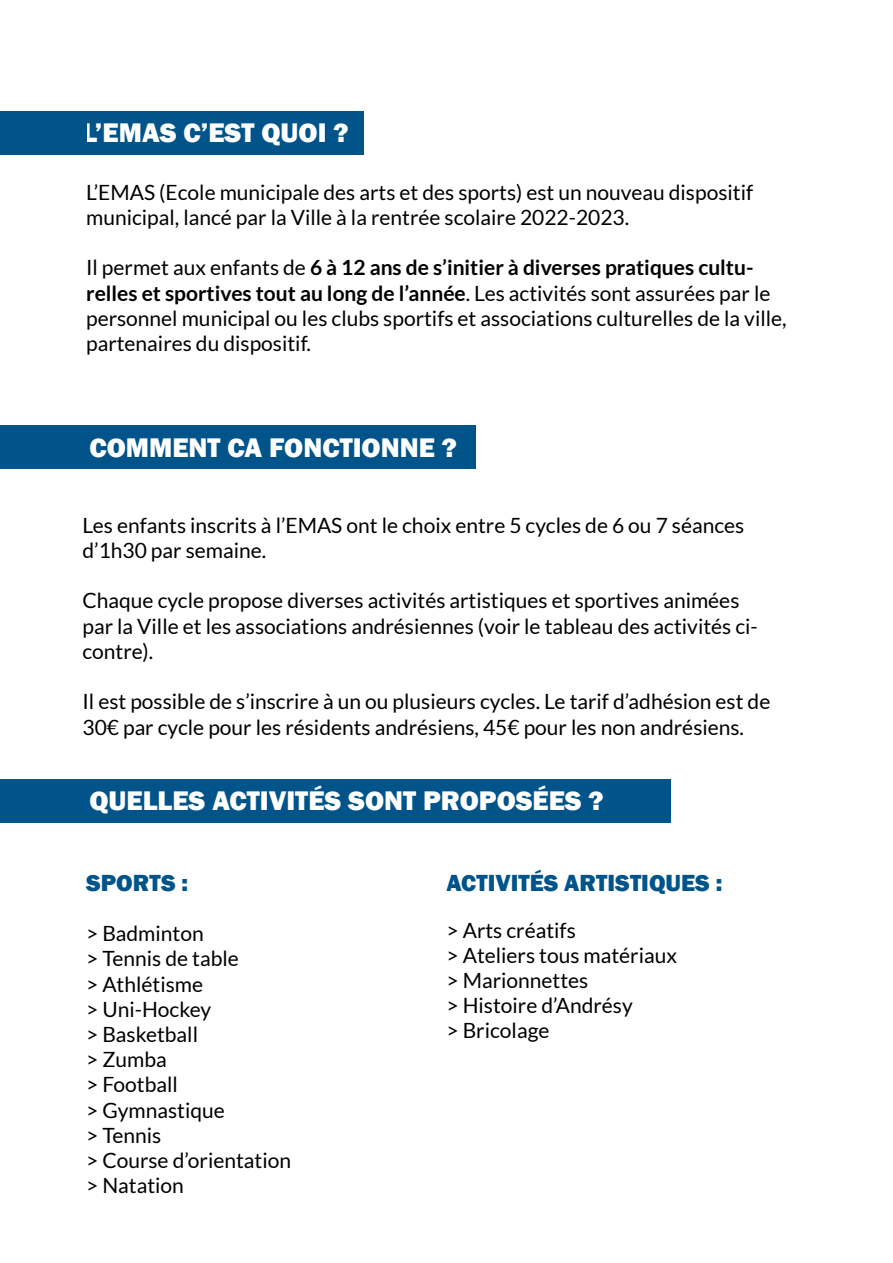
<style>
.page{position:relative;width:893px;height:1263px;background:#fff}
.page>*{position:absolute;margin:0;border:0;box-sizing:border-box;transform-origin:0 0}
.t1{font:800 27.75px "Franklin Gothic";color:#fff}
.t2{font:800 24px "Franklin Gothic";color:#00548a}
.t3{font:21px/25.2px "Lato";color:#000}
.s1{font-weight:700}
</style>
<div class="page">
<div style="left:82px;top:111px;width:282px;height:43px;background:#00548a"></div>
<div style="left:82px;top:425px;width:394px;height:44px;background:#00548a"></div>
<div style="left:82px;top:779px;width:589px;height:43px;background:#00548a"></div>
<div style="left:0;top:111px;width:86px;height:43px;background:#00548a"></div>
<div style="left:0;top:425px;width:85px;height:44px;background:#00548a"></div>
<div style="left:0;top:779px;width:85px;height:43px;background:#00548a"></div>
<h1 class="t1" style="left:82px;top:115px;width:268px">L’EMAS C’EST QUOI ?</h1>
<p class="t3" style="left:86px;top:179px;width:668px">L’EMAS (Ecole municipale des arts et des sports) est un nouveau dispositif municipal, lancé par la Ville à la rentrée scolaire 2022-2023.</p>
<p class="t3" style="left:86px;top:255px;width:702px">Il permet aux enfants de <span class="s1">6 à 12 ans de s’initier à diverses pratiques cultu&shy;relles et sportives tout au long de l’année</span>. Les activités sont assurées par le personnel municipal ou les clubs sportifs et associations culturelles de la ville, partenaires du dispositif.</p>
<h1 class="t1" style="left:89px;top:430px;width:369px">COMMENT CA FONCTIONNE ?</h1>
<p class="t3" style="left:82px;top:512px;width:663px">Les enfants inscrits à l’EMAS ont le choix entre 5 cycles de 6 ou 7 séances d’1h30 par semaine.</p>
<p class="t3" style="left:82px;top:588px;width:677px">Chaque cycle propose diverses activités artistiques et sportives animées par la Ville et les associations andrésiennes (voir le tableau des activités ci&shy;contre).</p>
<p class="t3" style="left:82px;top:689px;width:689px">Il est possible de s’inscrire à un ou plusieurs cycles. Le tarif d’adhésion est de<br>30€ par cycle pour les résidents andrésiens, 45€ pour les non andrésiens.</p>
<h1 class="t1" style="left:89px;top:783px;width:516px">QUELLES ACTIVITÉS SONT PROPOSÉES ?</h1>
<p class="t2" style="left:86px;top:867px;width:104px">SPORTS :</p>
<p class="t3" style="left:86px;top:921px;width:207px">&gt; Badminton<br>&gt; Tennis de table<br>&gt; Athlétisme<br>&gt; Uni-Hockey<br>&gt; Basketball<br>&gt; Zumba<br>&gt; Football<br>&gt; Gymnastique<br>&gt; Tennis<br>&gt; Course d’orientation &gt; Natation</p>
<p class="t2" style="left:446px;top:867px;width:277px">ACTIVITÉS ARTISTIQUES :</p>
<p class="t3" style="left:446px;top:917px;width:232px">&gt; Arts créatifs<br>&gt; Ateliers tous matériaux &gt; Marionnettes<br>&gt; Histoire d’Andrésy<br>&gt; Bricolage</p>
</div>
